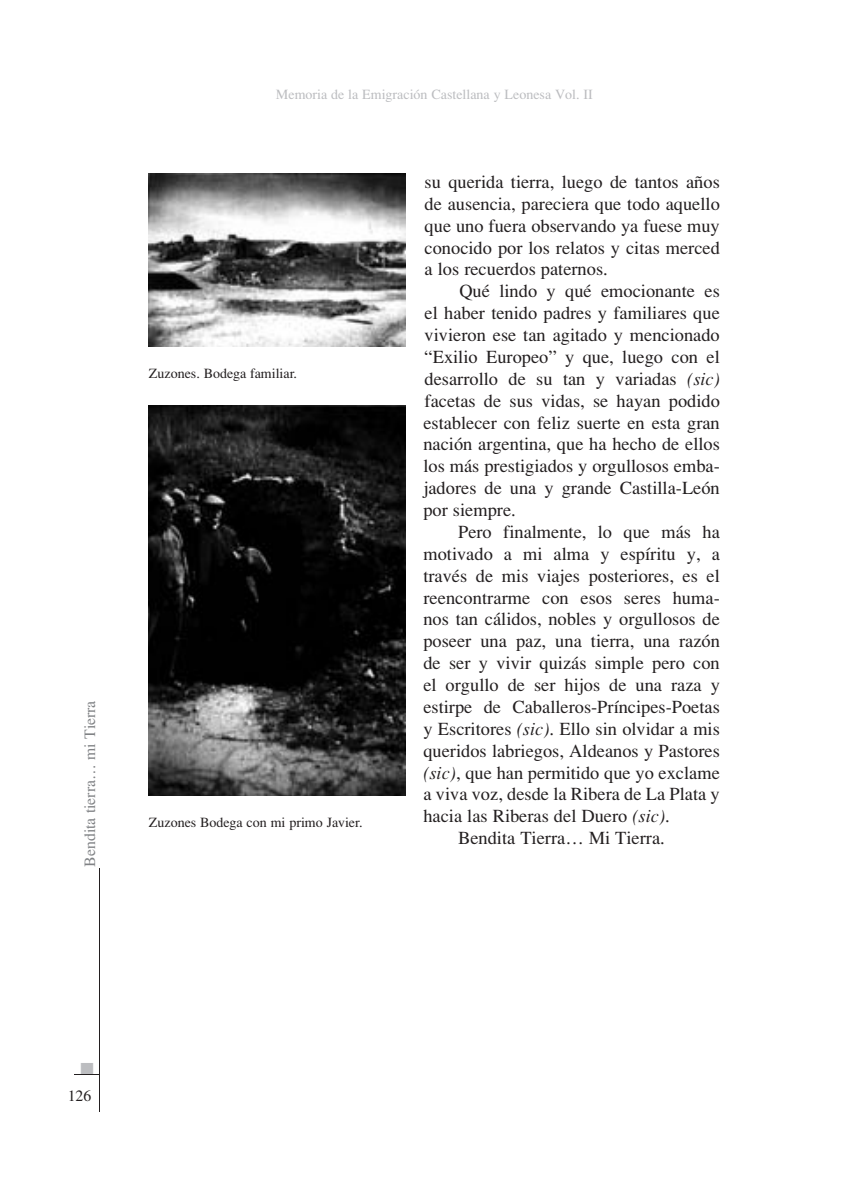
<style>
.page{position:relative;width:844px;height:1191px;background:#fff}
.page>*{position:absolute;margin:0;border:0;box-sizing:border-box;transform-origin:0 0}
.t1{font:18.38px/21.9px "Times";color:#231f20;text-align:justify}
.t2{font:17.5px "Zapf Dingbats ITC";color:#bcbdc0}
.t3{font:15.75px "Times";color:#808285}
.t4{font:15.75px "Times";color:#231f20}
.t5{font:14px "Times";color:#231f20}
.t6{font:14px "Times";color:#bcbdc0}
.s1{font-style:italic}
</style>
<div class="page">
<svg style="left:74px;top:1074px;width:25px;height:1px"></svg>
<hr style="left:99px;top:868px;width:1px;height:243px;background:#231f20">
<img style="left:149px;top:174px;width:257px;height:173px">
<img style="left:149px;top:406px;width:256px;height:389px">
<p class="t3" style="left:81px;top:866px;width:168px;rotate:-90deg">Bendita tierra… mi Tierra</p>
<p class="t6" style="left:276px;top:86px;width:318px">Memoria de la Emigración Castellana y Leonesa Vol. II</p>
<p class="t5" style="left:149px;top:366px;width:150px">Zuzones. Bodega familiar.</p>
<p class="t5" style="left:149px;top:814px;width:215px">Zuzones Bodega con mi primo Javier.</p>
<p class="t1" style="left:424px;top:171px;width:297px">su querida tierra, luego de tantos años de ausencia, pareciera que todo aquello que uno fuera observando ya fuese muy conocido por los relatos y citas merced a los recuerdos paternos.</p>
<p class="t1" style="left:423px;top:280px;width:298px;text-indent:36px">Qué lindo y qué emocionante es el haber tenido padres y familiares que vivieron ese tan agitado y mencionado “Exilio Europeo” y que, luego con el desarrollo de su tan y variadas <span class="s1">(sic) </span>facetas de sus vidas, se hayan podido establecer con feliz suerte en esta gran nación argentina, que ha hecho de ellos los más prestigiados y orgullosos emba&shy;jadores de una y grande Castilla-León por siempre.</p>
<p class="t1" style="left:458px;top:521px;width:263px">Pero finalmente, lo que más ha</p>
<p class="t1" style="left:423px;top:542px;width:298px">motivado a mi alma y espíritu y, a</p>
<p class="t1" style="left:423px;top:564px;width:298px">través de mis viajes posteriores, es el</p>
<p class="t1" style="left:423px;top:586px;width:298px">reencontrarme con esos seres huma-</p>
<p class="t1" style="left:423px;top:608px;width:298px">nos tan cálidos, nobles y orgullosos de</p>
<p class="t1" style="left:423px;top:630px;width:298px">poseer una paz, una tierra, una razón</p>
<p class="t1" style="left:423px;top:652px;width:298px">de ser y vivir quizás simple pero con</p>
<p class="t1" style="left:423px;top:674px;width:298px">el orgullo de ser hijos de una raza y</p>
<p class="t1" style="left:423px;top:696px;width:298px">estirpe de Caballeros-Príncipes-Poetas</p>
<p class="t1" style="left:423px;top:717px;width:298px">y Escritores <span class="s1">(sic)</span>. Ello sin olvidar a mis</p>
<p class="t1" style="left:423px;top:739px;width:298px">queridos labriegos, Aldeanos y Pastores</p>
<p class="t1" style="left:423px;top:761px;width:298px"><span class="s1">(sic)</span>, que han permitido que yo exclame</p>
<p class="t1" style="left:423px;top:783px;width:298px">a viva voz, desde la Ribera de La Plata y</p>
<p class="t1" style="left:423px;top:805px;width:248px">hacia las Riberas del Duero <span class="s1">(sic)</span>.</p>
<p class="t1" style="left:458px;top:827px;width:208px">Bendita Tierra… Mi Tierra.</p>
<p class="t2" style="left:80px;top:1060px;width:15px">■</p>
<p class="t4" style="left:68px;top:1087px;width:25px">126</p>
</div>
